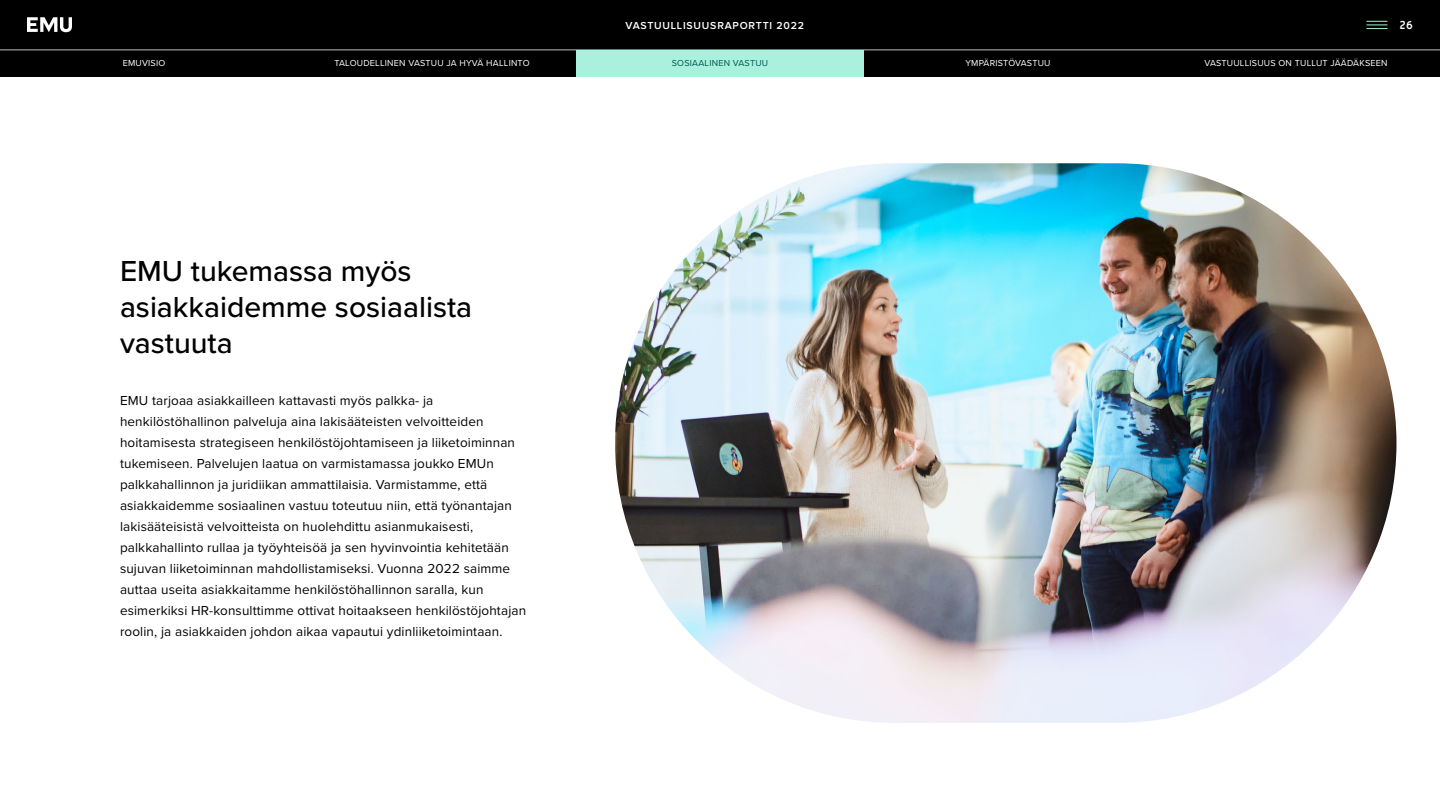
<style>
.page{position:relative;width:1440px;height:810px;background:#fff}
.page>*{position:absolute;margin:0;border:0;box-sizing:border-box;transform-origin:0 0}
.t1{font:500 30px/36px "Proxima Nova";color:#000}
.t2{font:13.5px/21px "Proxima Nova";letter-spacing:.01em;color:#000}
.t3{font:700 11.25px "Miriam Libre";color:#fff}
.t4{font:600 10.5px "Proxima Nova";letter-spacing:.075em;color:#fff}
.t5{font:9px "Proxima Nova";letter-spacing:.025em;color:#fff}
.t6{font:9px "Proxima Nova";letter-spacing:.025em;color:#005655}
</style>
<div class="page">
<hr style="left:0;top:76px;width:1440px;height:1px;background:#005655">
<img style="left:615px;top:163px;width:781px;height:560px;border-radius:280px">
<div style="left:0;top:0;width:1440px;height:76px;background:#000"></div>
<hr style="left:0;top:50px;width:1440px;height:1px;background:#fff">
<svg style="left:27px;top:17px;width:45px;height:15px"></svg>
<svg style="left:1366px;top:21px;width:22px;height:8px"></svg>
<div style="left:576px;top:50px;width:288px;height:26px;background:#a9f1dc"></div>
<p class="t4" style="left:625px;top:21px;width:180px">VASTUULLISUUSRAPORTTI 2022</p>
<p class="t3" style="left:1400px;top:18px;width:15px">26</p>
<p class="t5" style="left:123px;top:56px;width:44px">EMUVISIO</p>
<p class="t5" style="left:334px;top:56px;width:197px">TALOUDELLINEN VASTUU JA HYVÄ HALLINTO</p>
<p class="t6" style="left:672px;top:56px;width:98px">SOSIAALINEN VASTUU</p>
<p class="t5" style="left:965px;top:56px;width:87px">YMPÄRISTÖVASTUU</p>
<p class="t5" style="left:1204px;top:56px;width:185px">VASTUULLISUUS ON TULLUT JÄÄDÄKSEEN</p>
<h1 class="t1" style="left:120px;top:252px;width:354px">EMU tukemassa myös asiakkaidemme sosiaalista vastuuta</h1>
<p class="t2" style="left:120px;top:389px;width:408px">EMU tarjoaa asiakkailleen kattavasti myös palkka- ja henkilöstöhallinon palveluja aina lakisääteisten velvoitteiden hoitamisesta strategiseen henkilöstöjohtamiseen ja liiketoiminnan tukemiseen. Palvelujen laatua on varmistamassa joukko EMUn palkkahallinnon ja juridiikan ammattilaisia. Varmistamme, että asiakkaidemme sosiaalinen vastuu toteutuu niin, että työnantajan lakisääteisistä velvoitteista on huolehdittu asianmukaisesti, palkkahallinto rullaa ja työyhteisöä ja sen hyvinvointia kehitetään sujuvan liiketoiminnan mahdollistamiseksi. Vuonna 2022 saimme auttaa useita asiakkaitamme henkilöstöhallinnon saralla, kun esimerkiksi HR-konsulttimme ottivat hoitaakseen henkilöstöjohtajan roolin, ja asiakkaiden johdon aikaa vapautui ydinliiketoimintaan.</p>
</div>
